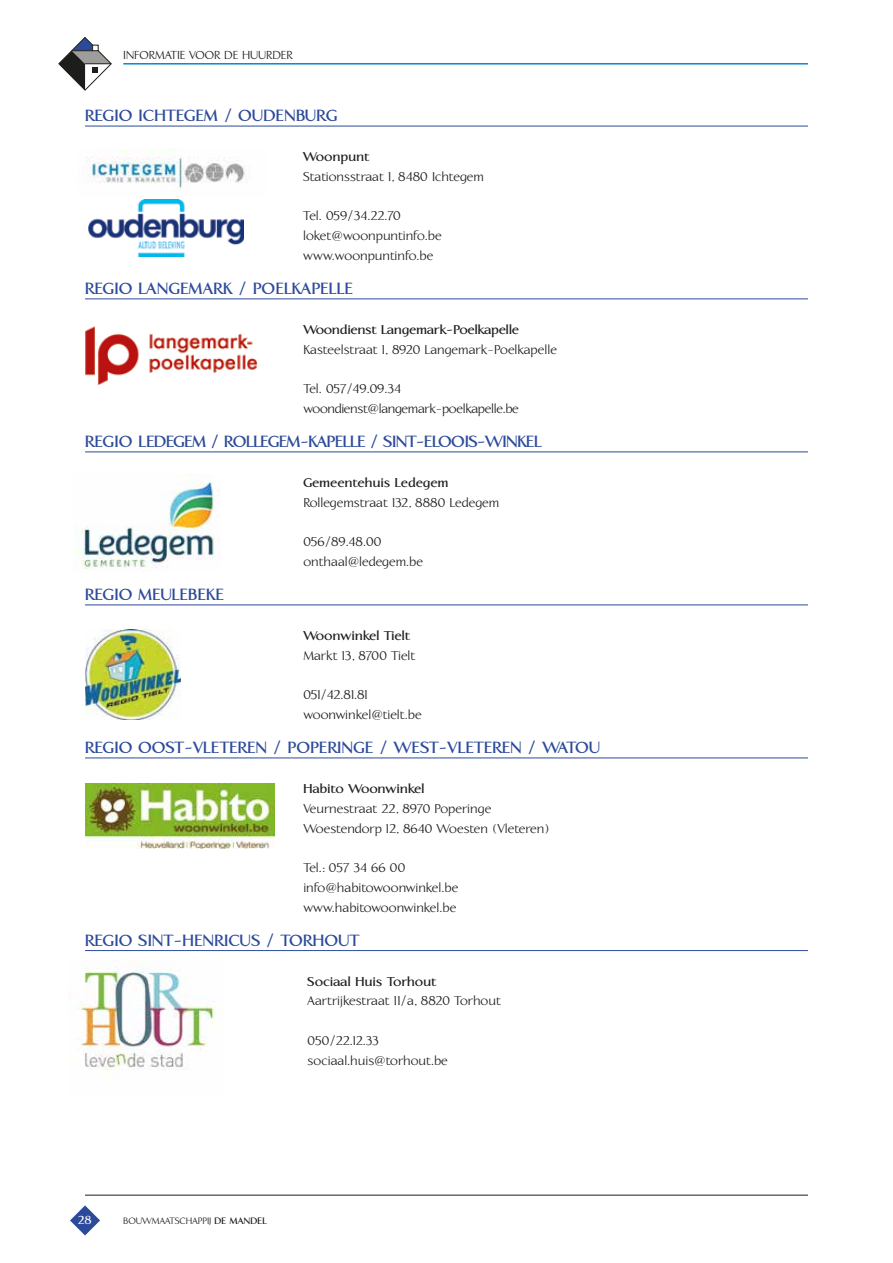
<style>
.page{position:relative;width:893px;height:1263px;background:#fff}
.page>*{position:absolute;margin:0;border:0;box-sizing:border-box;transform-origin:0 0}
.t1{font:700 21px "Aperto";color:#2c4a9a}
.t2{font:700 21px "Aperto";letter-spacing:-.03em;color:#2c4a9a}
.t3{font:16.5px/19.8px "Aperto";color:#1d1d1b}
.t4{font:700 16.5px "Aperto";color:#1d1d1b}
.t5{font:16.5px/19.8px "Aperto";letter-spacing:-.02em;color:#1d1d1b}
.t6{font:15px "Aperto";color:#1d1d1b}
.t7{font:700 15px "Aperto";color:#fff}
.t8{font:12px "Aperto";color:#1d1d1b}
.s1{font-weight:700}
</style>
<div class="page">
<svg style="left:59px;top:37px;width:52px;height:53px"></svg>
<hr style="left:123px;top:63px;width:685px;height:2px;background:#008bd2">
<svg style="left:70px;top:1205px;width:30px;height:30px"></svg>
<hr style="left:85px;top:1195px;width:723px;height:1px;background:#1d1d1b">
<img style="left:78px;top:967px;width:144px;height:103px">
<img style="left:73px;top:475px;width:147px;height:94px">
<hr style="left:85px;top:126px;width:723px;height:1px;background:#2c4a9a">
<hr style="left:85px;top:298px;width:723px;height:1px;background:#2c4a9a">
<hr style="left:85px;top:451px;width:723px;height:1px;background:#2c4a9a">
<hr style="left:85px;top:604px;width:723px;height:1px;background:#2c4a9a">
<hr style="left:85px;top:757px;width:723px;height:1px;background:#2c4a9a">
<hr style="left:85px;top:950px;width:723px;height:1px;background:#2c4a9a">
<img style="left:86px;top:149px;width:159px;height:40px">
<img style="left:88px;top:199px;width:155px;height:58px">
<img style="left:85px;top:326px;width:173px;height:59px">
<img style="left:85px;top:629px;width:95px;height:90px">
<img style="left:85px;top:783px;width:189px;height:65px">
<p class="t6" style="left:123px;top:48px;width:171px">INFORMATIE VOOR DE HUURDER</p>
<p class="t1" style="left:85px;top:106px;width:254px">REGIO ICHTEGEM / OUDENBURG</p>
<p class="t4" style="left:303px;top:149px;width:68px">Woonpunt</p>
<p class="t3" style="left:303px;top:167px;width:182px">Stationsstraat 1, 8480 Ichtegem</p>
<p class="t3" style="left:303px;top:207px;width:140px">Tel. 059/34.22.70 loket@woonpuntinfo.be www.woonpuntinfo.be</p>
<p class="t1" style="left:85px;top:279px;width:270px">REGIO LANGEMARK / POELKAPELLE</p>
<p class="t4" style="left:303px;top:322px;width:217px">Woondienst Langemark-Poelkapelle</p>
<p class="t3" style="left:303px;top:340px;width:255px">Kasteelstraat 1, 8920 Langemark-Poelkapelle</p>
<p class="t5" style="left:303px;top:379px;width:217px">Tel. 057/49.09.34 woondienst@langemark-poelkapelle.be</p>
<p class="t2" style="left:85px;top:432px;width:458px">REGIO LEDEGEM / ROLLEGEM-KAPELLE / SINT-ELOOIS-WINKEL</p>
<p class="t4" style="left:303px;top:475px;width:147px">Gemeentehuis Ledegem</p>
<p class="t3" style="left:303px;top:493px;width:198px">Rollegemstraat 132, 8880 Ledegem</p>
<p class="t3" style="left:303px;top:532px;width:121px">056/89.48.00 onthaal@ledegem.be</p>
<p class="t1" style="left:85px;top:585px;width:141px">REGIO MEULEBEKE</p>
<p class="t4" style="left:303px;top:628px;width:109px">Woonwinkel Tielt</p>
<p class="t3" style="left:303px;top:646px;width:114px">Markt 13, 8700 Tielt</p>
<p class="t3" style="left:303px;top:685px;width:120px">051/42.81.81 woonwinkel@tielt.be</p>
<p class="t1" style="left:85px;top:738px;width:517px">REGIO OOST-VLETEREN / POPERINGE / WEST-VLETEREN / WATOU</p>
<p class="t4" style="left:303px;top:781px;width:123px">Habito Woonwinkel</p>
<p class="t3" style="left:303px;top:799px;width:248px">Veurnestraat 22, 8970 Poperinge<br>Woestendorp 12, 8640 Woesten (Vleteren)</p>
<p class="t3" style="left:303px;top:858px;width:157px">Tel.: 057 34 66 00 info@habitowoonwinkel.be www.habitowoonwinkel.be</p>
<p class="t1" style="left:85px;top:931px;width:276px">REGIO SINT-HENRICUS / TORHOUT</p>
<p class="t4" style="left:308px;top:974px;width:131px">Sociaal Huis Torhout</p>
<p class="t3" style="left:308px;top:991px;width:195px">Aartrijkestraat 11/a, 8820 Torhout</p>
<p class="t3" style="left:308px;top:1031px;width:142px">050/22.12.33 sociaal.huis@torhout.be</p>
<p class="t7" style="left:78px;top:1213px;width:15px">28</p>
<p class="t8" style="left:123px;top:1215px;width:145px">BOUWMAATSCHAPPIJ <span class="s1">DE MANDEL</span></p>
</div>
